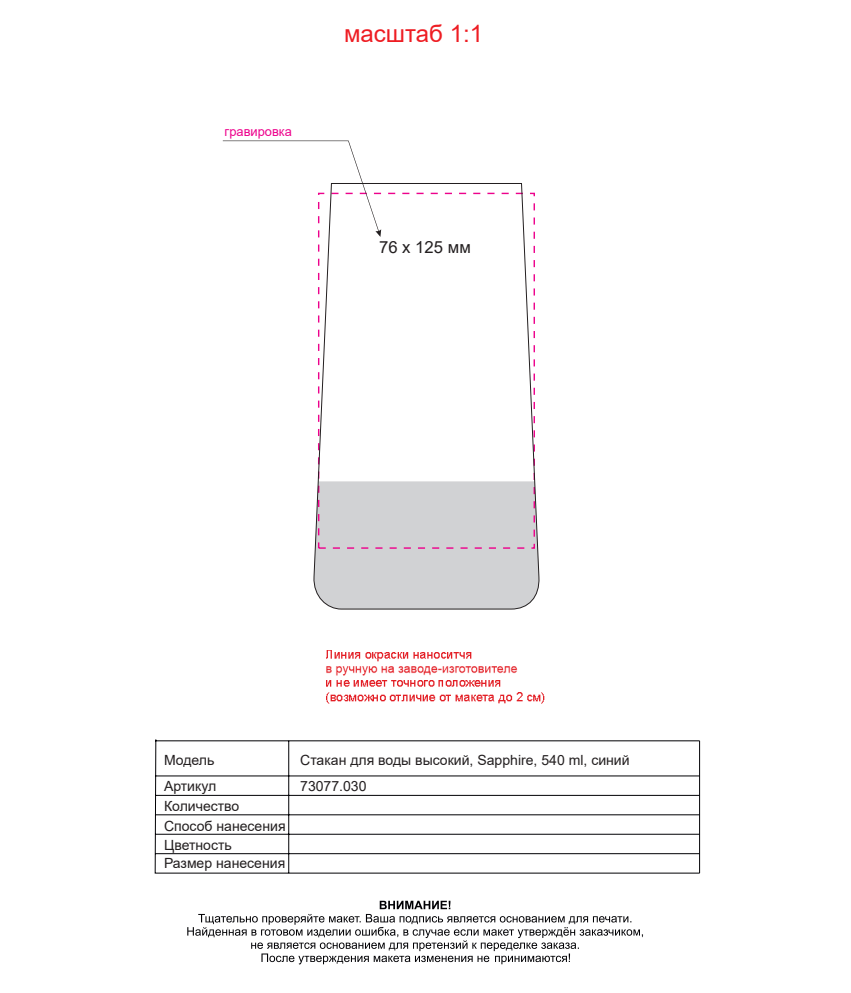
<style>
.page{position:relative;width:851px;height:993px;background:#fff}
.page>*{position:absolute;margin:0;border:0;box-sizing:border-box;transform-origin:0 0}
.t1{font:24px "Arial";color:#ee1d23}
.t2{font:16.7px "Arial";color:#231f20}
.t3{font:14px/26.5px "Arial";color:#231f20}
.t4{font:12.9px "Arial";color:#ed028c}
</style>
<div class="page">
<svg style="left:187px;top:900px;width:456px;height:64px"></svg>
<svg style="left:154px;top:739px;width:546px;height:134px"></svg>
<svg style="left:223px;top:140px;width:140px;height:43px"></svg>
<svg style="left:313px;top:183px;width:227px;height:426px"></svg>
<img style="left:326px;top:650px;width:218px;height:53px">
<p class="t4" style="left:225px;top:122px;width:69px">гравировка</p>
<h1 class="t1" style="left:344px;top:17px;width:140px">масштаб 1:1</h1>
<p class="t2" style="left:379px;top:235px;width:93px">76 x 125 мм</p>
<p class="t3" style="left:164px;top:746px;width:54px;line-height:26px">Модель<br>Артикул</p>
<p class="t3" style="left:164px;top:792px;width:77px">Количество</p>
<p class="t3" style="left:164px;top:812px;width:123px">Способ нанесения</p>
<p class="t3" style="left:164px;top:831px;width:69px">Цветность</p>
<p class="t3" style="left:164px;top:849px;width:123px">Размер нанесения</p>
<p class="t3" style="left:300px;top:746px;width:331px">Стакан для воды высокий, Sapphire, 540 ml, синий<br>73077.030</p>
</div>
